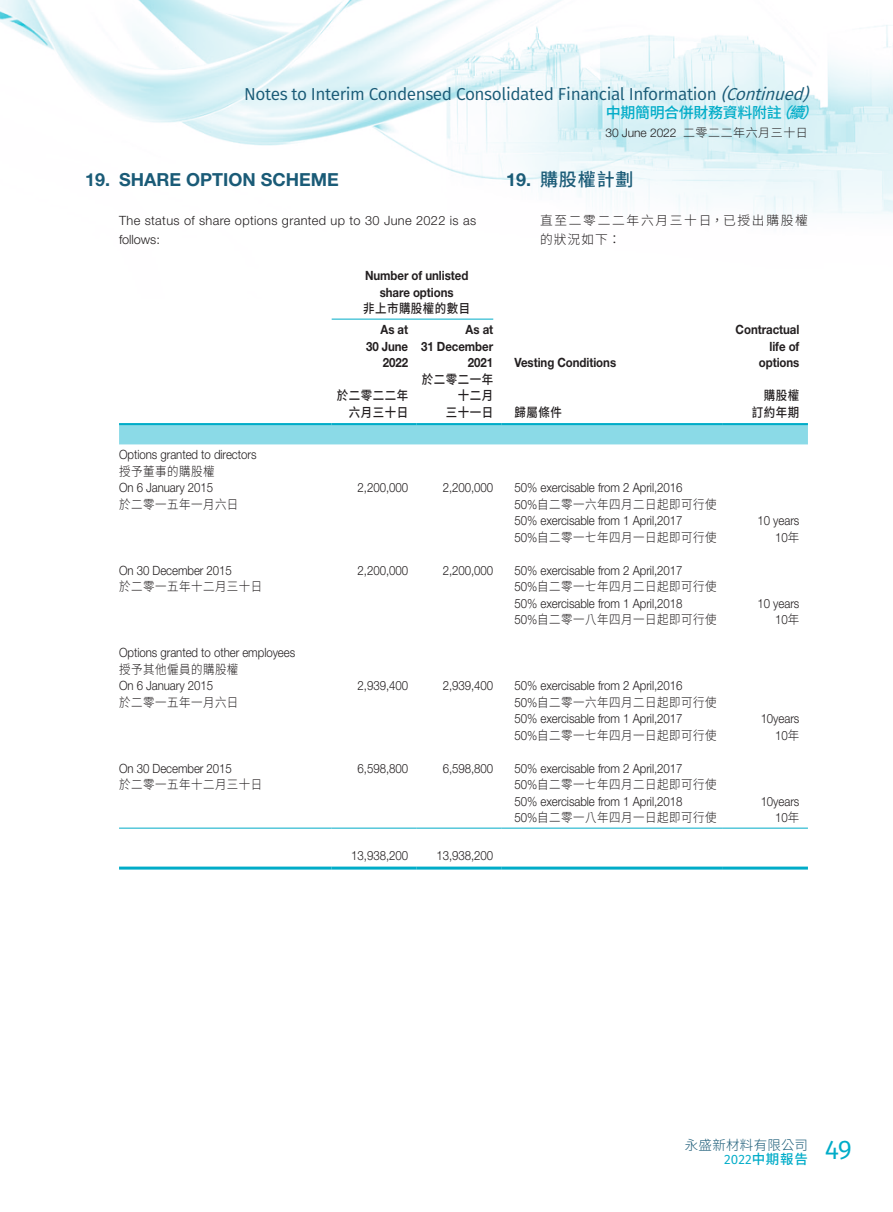
<style>
.page{position:relative;width:893px;height:1212px;background:#fff}
.page>*{position:absolute;margin:0;border:0;box-sizing:border-box;transform-origin:0 0}
.Heading_1{font:700 18px "Helvetica Neue LT Std";color:#1a5b77}
.C_Heading_1{font:500 18px "Source Han Sans TC";letter-spacing:.05em;color:#1a5b77}
.t1{font:17.25px "Fira Sans";letter-spacing:-.025em;color:#1a5b77}
.t2{font:500 15px "Source Han Sans TC";letter-spacing:-.025em;color:#00acc8}
.t3{font:13.5px "Fira Sans";color:#00acc8}
.t4{font:300 13.5px "Source Han Sans TC";letter-spacing:.015em;color:#1a5b77}
.Body_Text{font:300 12.75px "Helvetica Neue LT Std";letter-spacing:-.005em;color:#231f20;scale:.9 1}
.Body_Text-2{font:300 12.75px "Source Han Sans TC";letter-spacing:.045em;color:#231f20;scale:.9 1}
.Body_Text-3{font:700 12.75px "Helvetica Neue LT Std";letter-spacing:-.005em;color:#231f20;scale:.9 1}
.Body_Text-4{font:300 12.75px/19.5px "Helvetica Neue LT Std";letter-spacing:.025em;color:#231f20}
.Body_Text-5{font:500 12.75px "Source Han Sans TC";letter-spacing:.045em;color:#231f20;scale:.9 1}
.C_Body_Text{font:300 12.75px/19.5px "Source Han Sans TC";letter-spacing:.13em;color:#231f20}
.t5{font:300 12px "Helvetica Neue LT Std";letter-spacing:-.005em;color:#231f20}
.s1{font-style:italic}
.s2{font-family:"Source Han Sans TC"}
.s3{font-family:"Helvetica Neue LT Std";font-weight:700}
.s4{font-family:"Helvetica Neue LT Std"}
.s5{font-family:"Source Han Sans TC";font-weight:500}
</style>
<div class="page">
<img style="left:0;top:0;width:893px;height:226px">
<div style="left:119px;top:425px;width:689px;height:19px;background:#8bdae7"></div>
<hr style="left:332px;top:319px;width:161px;height:1px;background:#00acc8">
<hr style="left:119px;top:423px;width:213px;height:2px;background:#00acc8">
<hr style="left:332px;top:423px;width:85px;height:2px;background:#00acc8">
<hr style="left:417px;top:423px;width:85px;height:2px;background:#00acc8">
<hr style="left:502px;top:423px;width:221px;height:2px;background:#00acc8">
<hr style="left:723px;top:423px;width:85px;height:2px;background:#00acc8">
<hr style="left:119px;top:828px;width:213px;height:1px;background:#00acc8">
<hr style="left:332px;top:828px;width:85px;height:1px;background:#00acc8">
<hr style="left:417px;top:828px;width:85px;height:1px;background:#00acc8">
<hr style="left:502px;top:828px;width:221px;height:1px;background:#00acc8">
<hr style="left:723px;top:828px;width:85px;height:1px;background:#00acc8">
<hr style="left:119px;top:866px;width:213px;height:3px;background:#00acc8">
<hr style="left:332px;top:866px;width:85px;height:3px;background:#00acc8">
<hr style="left:417px;top:866px;width:85px;height:3px;background:#00acc8">
<hr style="left:502px;top:866px;width:221px;height:3px;background:#00acc8">
<hr style="left:723px;top:866px;width:85px;height:3px;background:#00acc8">
<h2 class="t1" style="left:244px;top:82px;width:572px">Notes to Interim Condensed Consolidated Financial Information <span class="s1">(Continued)</span></h2>
<p class="t2" style="left:606px;top:104px;width:224px">中期簡明合併財務資料附註<span class="s1">（續）</span></p>
<p class="t5" style="left:605px;top:126px;width:204px">30 June 2022 <span class="s2">二零二二年六月三十日</span></p>
<p class="Heading_1" style="left:85px;top:168px;width:255px">19. SHARE OPTION SCHEME</p>
<p class="Body_Text-4" style="left:119px;top:210px;width:359px">The status of share options granted up to 30 June 2022 is as follows:</p>
<p class="Body_Text-3" style="left:365px;top:268px;width:116px">Number of unlisted</p>
<p class="Body_Text-3" style="left:380px;top:284px;width:84px">share options</p>
<p class="Body_Text-5" style="left:363px;top:302px;width:121px">非上市購股權的數目</p>
<p class="Body_Text-3" style="left:381px;top:322px;width:32px">As at</p>
<p class="Body_Text-3" style="left:366px;top:338px;width:48px">30 June</p>
<p class="Body_Text-3" style="left:383px;top:355px;width:30px">2022</p>
<p class="C_Heading_1" style="left:506px;top:169px;width:129px"><span class="s3">19.</span> 購股權計劃</p>
<p class="C_Body_Text" style="left:540px;top:211px;width:269px">直至二零二二年六月三十日，已授出購股權的狀況如下：</p>
<p class="Body_Text-3" style="left:736px;top:322px;width:72px">Contractual</p>
<p class="Body_Text-3" style="left:769px;top:338px;width:35px">life of</p>
<p class="Body_Text-3" style="left:759px;top:355px;width:47px">options</p>
<p class="Body_Text-3" style="left:466px;top:322px;width:32px">As at</p>
<p class="Body_Text-3" style="left:421px;top:338px;width:82px">31 December</p>
<p class="Body_Text-3" style="left:468px;top:355px;width:30px">2021</p>
<p class="Body_Text-3" style="left:514px;top:355px;width:114px">Vesting Conditions</p>
<p class="Body_Text-5" style="left:337px;top:389px;width:81px">於二零二二年</p>
<p class="Body_Text-5" style="left:349px;top:405px;width:68px">六月三十日</p>
<p class="Body_Text-5" style="left:422px;top:372px;width:81px">於二零二一年</p>
<p class="Body_Text-5" style="left:458px;top:389px;width:41px">十二月</p>
<p class="Body_Text-5" style="left:446px;top:405px;width:54px">三十一日</p>
<p class="Body_Text-5" style="left:514px;top:405px;width:54px">歸屬條件</p>
<p class="Body_Text-5" style="left:764px;top:389px;width:41px">購股權</p>
<p class="Body_Text-5" style="left:752px;top:405px;width:54px">訂約年期</p>
<p class="Body_Text" style="left:119px;top:447px;width:154px">Options granted to directors</p>
<p class="Body_Text-2" style="left:119px;top:464px;width:108px">授予董事的購股權</p>
<p class="Body_Text" style="left:119px;top:480px;width:106px">On 6 January 2015</p>
<p class="Body_Text" style="left:358px;top:480px;width:58px">2,200,000</p>
<p class="Body_Text" style="left:443px;top:480px;width:58px">2,200,000</p>
<p class="Body_Text" style="left:514px;top:480px;width:188px">50% exercisable from 2 April,2016</p>
<p class="Body_Text-2" style="left:119px;top:497px;width:134px">於二零一五年一月六日</p>
<p class="Body_Text-2" style="left:514px;top:497px;width:226px"><span class="s4">50%</span>自二零一六年四月二日起即可行使</p>
<p class="Body_Text" style="left:514px;top:513px;width:188px">50% exercisable from 1 April,2017</p>
<p class="Body_Text" style="left:757px;top:513px;width:48px">10 years</p>
<p class="Body_Text-2" style="left:514px;top:530px;width:226px"><span class="s4">50%</span>自二零一七年四月一日起即可行使</p>
<p class="Body_Text" style="left:775px;top:530px;width:28px">10<span class="s2">年</span></p>
<p class="Body_Text" style="left:119px;top:563px;width:127px">On 30 December 2015</p>
<p class="Body_Text" style="left:358px;top:563px;width:58px">2,200,000</p>
<p class="Body_Text" style="left:443px;top:563px;width:58px">2,200,000</p>
<p class="Body_Text" style="left:514px;top:563px;width:188px">50% exercisable from 2 April,2017</p>
<p class="Body_Text-2" style="left:119px;top:579px;width:161px">於二零一五年十二月三十日</p>
<p class="Body_Text-2" style="left:514px;top:579px;width:226px"><span class="s4">50%</span>自二零一七年四月二日起即可行使</p>
<p class="Body_Text" style="left:514px;top:596px;width:188px">50% exercisable from 1 April,2018</p>
<p class="Body_Text" style="left:757px;top:596px;width:48px">10 years</p>
<p class="Body_Text-2" style="left:514px;top:612px;width:226px"><span class="s4">50%</span>自二零一八年四月一日起即可行使</p>
<p class="Body_Text" style="left:775px;top:612px;width:28px">10<span class="s2">年</span></p>
<p class="Body_Text" style="left:119px;top:645px;width:197px">Options granted to other employees</p>
<p class="Body_Text-2" style="left:119px;top:662px;width:134px">授予其他僱員的購股權</p>
<p class="Body_Text" style="left:119px;top:678px;width:106px">On 6 January 2015</p>
<p class="Body_Text" style="left:358px;top:678px;width:58px">2,939,400</p>
<p class="Body_Text" style="left:443px;top:678px;width:58px">2,939,400</p>
<p class="Body_Text" style="left:514px;top:678px;width:188px">50% exercisable from 2 April,2016</p>
<p class="Body_Text-2" style="left:119px;top:695px;width:134px">於二零一五年一月六日</p>
<p class="Body_Text-2" style="left:514px;top:695px;width:226px"><span class="s4">50%</span>自二零一六年四月二日起即可行使</p>
<p class="Body_Text" style="left:514px;top:711px;width:188px">50% exercisable from 1 April,2017</p>
<p class="Body_Text" style="left:761px;top:711px;width:45px">10years</p>
<p class="Body_Text-2" style="left:514px;top:728px;width:226px"><span class="s4">50%</span>自二零一七年四月一日起即可行使</p>
<p class="Body_Text" style="left:775px;top:728px;width:28px">10<span class="s2">年</span></p>
<p class="Body_Text" style="left:119px;top:761px;width:127px">On 30 December 2015</p>
<p class="Body_Text" style="left:358px;top:761px;width:58px">6,598,800</p>
<p class="Body_Text" style="left:443px;top:761px;width:58px">6,598,800</p>
<p class="Body_Text" style="left:514px;top:761px;width:188px">50% exercisable from 2 April,2017</p>
<p class="Body_Text-2" style="left:119px;top:777px;width:161px">於二零一五年十二月三十日</p>
<p class="Body_Text-2" style="left:514px;top:777px;width:226px"><span class="s4">50%</span>自二零一七年四月二日起即可行使</p>
<p class="Body_Text" style="left:514px;top:794px;width:188px">50% exercisable from 1 April,2018</p>
<p class="Body_Text" style="left:761px;top:794px;width:45px">10years</p>
<p class="Body_Text-2" style="left:514px;top:810px;width:226px"><span class="s4">50%</span>自二零一八年四月一日起即可行使</p>
<p class="Body_Text" style="left:775px;top:810px;width:28px">10<span class="s2">年</span></p>
<p class="Body_Text" style="left:351px;top:848px;width:65px">13,938,200</p>
<p class="Body_Text" style="left:436px;top:848px;width:65px">13,938,200</p>
<p class="t4" style="left:685px;top:1138px;width:125px">永盛新材料有限公司</p>
<p class="t3" style="left:724px;top:1149px;width:129px">2022<span class="s5">中期報告</span> <sup>49</sup></p>
</div>
